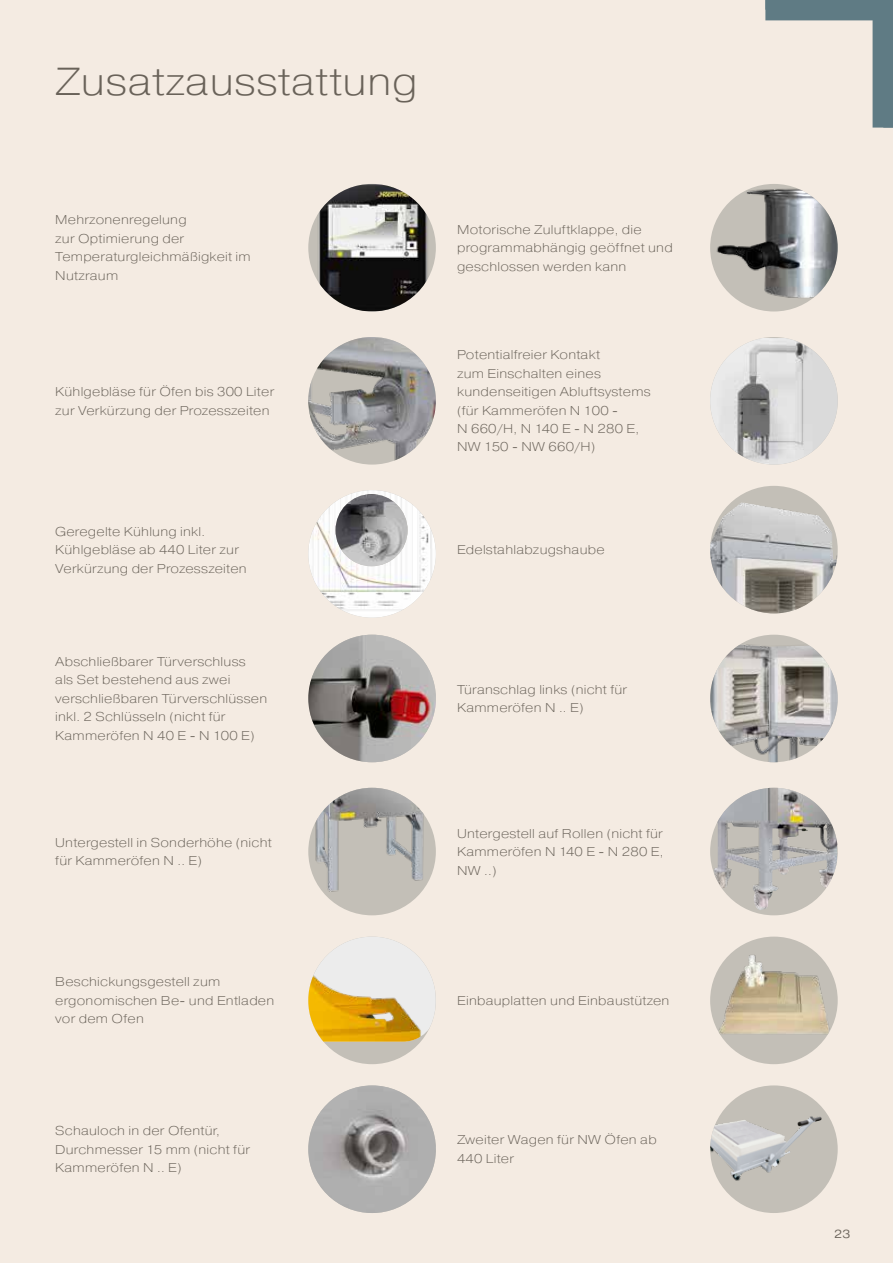
<style>
.page{position:relative;width:893px;height:1263px;background:#f4ebe2}
.page>*{position:absolute;margin:0;border:0;box-sizing:border-box;transform-origin:0 0}
.t1{font:200 39px "Pragmatica Extended";letter-spacing:.02em;color:#696259}
.t2{font:200 12.75px/18.5px "Pragmatica Extended";letter-spacing:.02em;color:#696259}
.t3{font:300 11.7px "Pragmatica Extended";color:#696259}
</style>
<div class="page">
<div style="left:308px;top:936px;width:128px;height:128px;background:#c3bfb7;border-radius:50%"></div>
<img style="left:308px;top:936px;width:128px;height:106px">
<img style="left:308px;top:184px;width:128px;height:127px;border-radius:64px">
<img style="left:308px;top:635px;width:128px;height:127px;border-radius:64px">
<div style="left:308px;top:788px;width:128px;height:127px;background:#c3bfb7;border-radius:50%"></div>
<img style="left:308px;top:788px;width:128px;height:111px">
<img style="left:308px;top:337px;width:128px;height:128px;border-radius:64px">
<img style="left:308px;top:1085px;width:128px;height:128px;border-radius:64px">
<img style="left:710px;top:338px;width:128px;height:127px">
<img style="left:710px;top:635px;width:128px;height:127px;border-radius:64px">
<img style="left:714px;top:788px;width:124px;height:123px">
<img style="left:710px;top:936px;width:128px;height:128px;border-radius:64px">
<img style="left:711px;top:184px;width:127px;height:127px">
<div style="left:710px;top:486px;width:128px;height:127px;background:#c3bfb7;border-radius:50%"></div>
<img style="left:710px;top:502px;width:127px;height:111px">
<div style="left:710px;top:1085px;width:128px;height:128px;background:#c3bfb7;border-radius:50%"></div>
<img style="left:710px;top:1115px;width:112px;height:68px">
<svg style="left:765px;top:0;width:128px;height:128px"></svg>
<img style="left:308px;top:490px;width:128px;height:128px;border-radius:64px">
<img style="left:335px;top:494px;width:73px;height:72px;border-radius:36px">
<h1 class="t1" style="left:55px;top:58px;width:364px">Zusatzausstattung</h1>
<p class="t2" style="left:55px;top:211px;width:197px">Mehrzonenregelung<br>zur Optimierung der<br>Temperaturgleichmäßigkeit im<br>Nutzraum</p>
<p class="t2" style="left:55px;top:382px;width:220px">Kühlgebläse für Öfen bis 300 Liter zur Verkürzung der Prozesszeiten</p>
<p class="t2" style="left:55px;top:522px;width:193px">Geregelte Kühlung inkl.<br>Kühlgebläse ab 440 Liter zur<br>Verkürzung der Prozesszeiten</p>
<p class="t2" style="left:55px;top:652px;width:213px">Abschließbarer Türverschluss<br>als Set bestehend aus zwei verschließbaren Türverschlüssen inkl. 2 Schlüsseln (nicht für<br>Kammeröfen N 40 E - N 100 E)</p>
<p class="t2" style="left:55px;top:833px;width:218px">Untergestell in Sonderhöhe (nicht für Kammeröfen N .. E)</p>
<p class="t2" style="left:55px;top:973px;width:221px">Beschickungsgestell zum ergonomischen Be- und Entladen vor dem Ofen</p>
<p class="t2" style="left:55px;top:1121px;width:196px">Schauloch in der Ofentür,<br>Durchmesser 15 mm (nicht für<br>Kammeröfen N .. E)</p>
<p class="t2" style="left:457px;top:220px;width:217px">Motorische Zuluftklappe, die programmabhängig geöffnet und geschlossen werden kann</p>
<p class="t2" style="left:457px;top:345px;width:195px">Potentialfreier Kontakt<br>zum Einschalten eines kundenseitigen Abluftsystems (für Kammeröfen N 100 -<br>N 660/H, N 140 E - N 280 E,<br>NW 150 - NW 660/H)</p>
<p class="t2" style="left:457px;top:540px;width:149px">Edelstahlabzugshaube</p>
<p class="t2" style="left:457px;top:680px;width:172px">Türanschlag links (nicht für<br>Kammeröfen N .. E)</p>
<p class="t2" style="left:457px;top:824px;width:208px;text-align:justify">Untergestell auf Rollen (nicht für Kammeröfen N 140 E - N 280 E, NW ..)</p>
<p class="t2" style="left:457px;top:991px;width:214px">Einbauplatten und Einbaustützen</p>
<p class="t2" style="left:457px;top:1131px;width:201px">Zweiter Wagen für NW Öfen ab<br>440 Liter</p>
<p class="t3" style="left:834px;top:1227px;width:18px">23</p>
</div>
